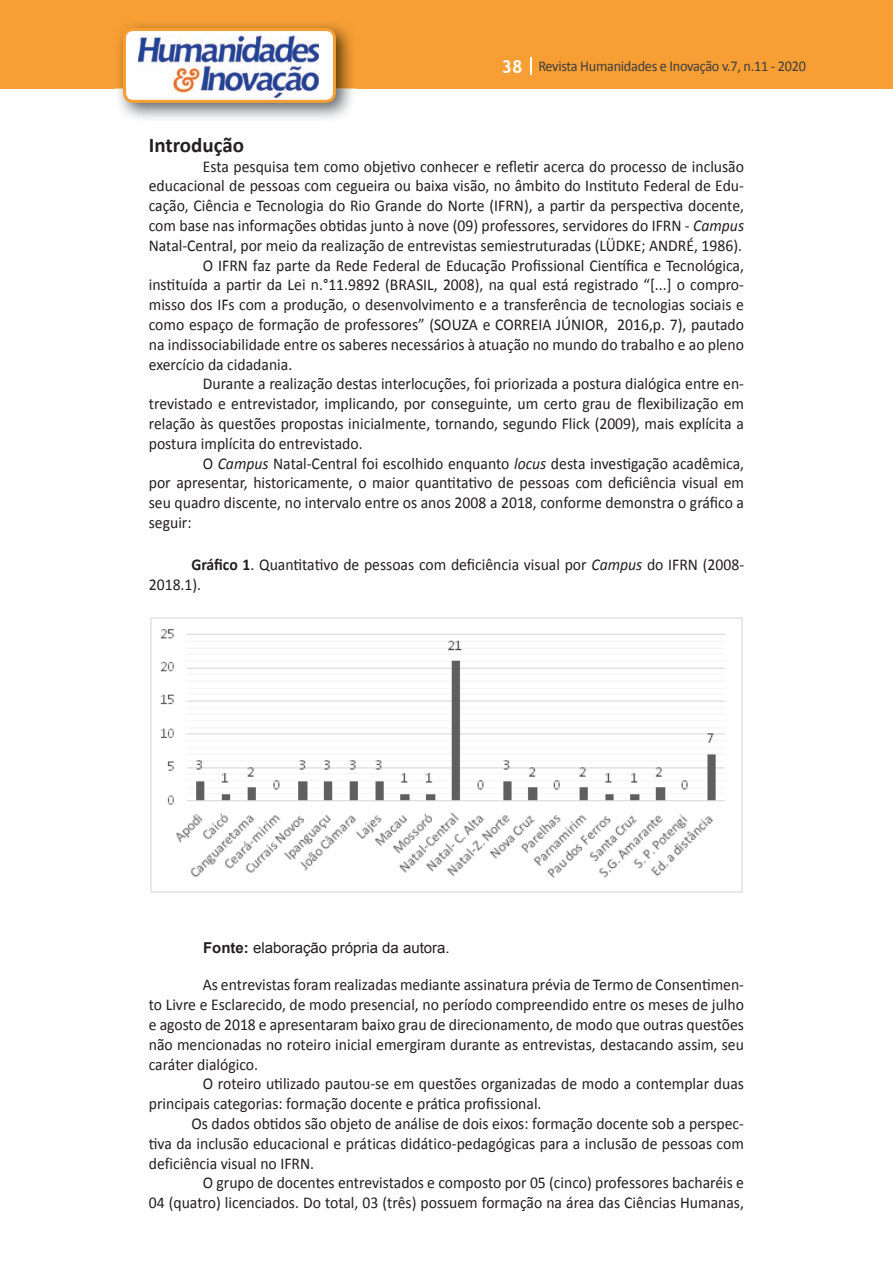
<style>
.page{position:relative;width:893px;height:1263px;background:#fff}
.page>*{position:absolute;margin:0;border:0;box-sizing:border-box;transform-origin:0 0}
.t1{font:700 21px "Calibri";color:#231f20}
.t2{font:16.5px/19.8px "Calibri";color:#231f20;scale:.95 1}
.t3{font:15px "Calibri";letter-spacing:-.02em;color:#3e3e3f;scale:.95 1}
.t4{font:15px "Arial";color:#231f20}
.s1{font-family:"Trebuchet MS";font-weight:700;font-size:18px;color:#fff}
.s2{font-style:italic}
.s3{font-weight:700}
</style>
<div class="page">
<div style="left:0;top:0;width:893px;height:88px;background:#f79e34"></div>
<svg style="left:530px;top:57px;width:2px;height:18px"></svg>
<img style="left:115px;top:24px;width:241px;height:95px">
<svg style="left:123px;top:28px;width:213px;height:75px"></svg>
<img style="left:150px;top:617px;width:593px;height:276px">
<p class="t3" style="left:501px;top:57px;width:322px"><span class="s1">38</span> Revista Humanidades e Inovação v.7, n.11 - 2020</p>
<p class="t1" style="left:149px;top:131px;width:97px">Introdução</p>
<p class="t2" style="left:203px;top:156px;width:571px">Esta pesquisa tem como objetivo conhecer e refletir acerca do processo de inclusão</p>
<p class="t2" style="left:149px;top:176px;width:628px">educacional de pessoas com cegueira ou baixa visão, no âmbito do Instituto Federal de Edu-</p>
<p class="t2" style="left:149px;top:196px;width:628px">cação, Ciência e Tecnologia do Rio Grande do Norte (IFRN), a partir da perspectiva docente,</p>
<p class="t2" style="left:149px;top:216px;width:628px">com base nas informações obtidas junto à nove (09) professores, servidores do IFRN - <span class="s2">Campus</span></p>
<p class="t2" style="left:149px;top:235px;width:626px">Natal-Central, por meio da realização de entrevistas semiestruturadas (LÜDKE; ANDRÉ, 1986).</p>
<p class="t2" style="left:203px;top:255px;width:571px">O IFRN faz parte da Rede Federal de Educação Profissional Científica e Tecnológica,</p>
<p class="t2" style="left:149px;top:275px;width:628px">instituída a partir da Lei n.°11.9892 (BRASIL, 2008), na qual está registrado “[...] o compro-</p>
<p class="t2" style="left:149px;top:295px;width:628px">misso dos IFs com a produção, o desenvolvimento e a transferência de tecnologias sociais e</p>
<p class="t2" style="left:149px;top:315px;width:628px">como espaço de formação de professores” (SOUZA e CORREIA JÚNIOR, 2016,p. 7), pautado</p>
<p class="t2" style="left:149px;top:334px;width:628px">na indissociabilidade entre os saberes necessários à atuação no mundo do trabalho e ao pleno</p>
<p class="t2" style="left:149px;top:354px;width:153px">exercício da cidadania.</p>
<p class="t2" style="left:203px;top:374px;width:571px">Durante a realização destas interlocuções, foi priorizada a postura dialógica entre en-</p>
<p class="t2" style="left:149px;top:394px;width:628px">trevistado e entrevistador, implicando, por conseguinte, um certo grau de flexibilização em</p>
<p class="t2" style="left:149px;top:414px;width:628px">relação às questões propostas inicialmente, tornando, segundo Flick (2009), mais explícita a</p>
<p class="t2" style="left:149px;top:433px;width:227px">postura implícita do entrevistado.</p>
<p class="t2" style="left:203px;top:453px;width:571px">O <span class="s2">Campus</span> Natal-Central foi escolhido enquanto <span class="s2">locus</span> desta investigação acadêmica,</p>
<p class="t2" style="left:149px;top:473px;width:628px">por apresentar, historicamente, o maior quantitativo de pessoas com deficiência visual em</p>
<p class="t2" style="left:149px;top:493px;width:628px">seu quadro discente, no intervalo entre os anos 2008 a 2018, conforme demonstra o gráfico a</p>
<p class="t2" style="left:149px;top:513px;width:47px">seguir:</p>
<p class="t2" style="left:149px;top:555px;width:628px;text-indent:43px"><span class="s3">Gráfico 1</span>. Quantitativo de pessoas com deficiência visual por <span class="s2">Campus</span> do IFRN (2008-<br>2018.1).</p>
<p class="t4" style="left:203px;top:937px;width:248px"><span class="s3">Fonte:</span> elaboração própria da autora.</p>
<p class="t2" style="left:149px;top:975px;width:628px;text-align:justify;text-indent:54px">As entrevistas foram realizadas mediante assinatura prévia de Termo de Consentimen&shy;to Livre e Esclarecido, de modo presencial, no período compreendido entre os meses de julho e agosto de 2018 e apresentaram baixo grau de direcionamento, de modo que outras questões não mencionadas no roteiro inicial emergiram durante as entrevistas, destacando assim, seu caráter dialógico.</p>
<p class="t2" style="left:149px;top:1074px;width:628px;text-indent:54px">O roteiro utilizado pautou-se em questões organizadas de modo a contemplar duas principais categorias: formação docente e prática profissional.</p>
<p class="t2" style="left:149px;top:1114px;width:628px;text-align:justify;text-indent:43px">Os dados obtidos são objeto de análise de dois eixos: formação docente sob a perspec&shy;tiva da inclusão educacional e práticas didático-pedagógicas para a inclusão de pessoas com deficiência visual no IFRN.</p>
<p class="t2" style="left:149px;top:1173px;width:628px;text-align:right">O grupo de docentes entrevistados e composto por 05 (cinco) professores bacharéis e<br>04 (quatro) licenciados. Do total, 03 (três) possuem formação na área das Ciências Humanas,</p>
</div>
